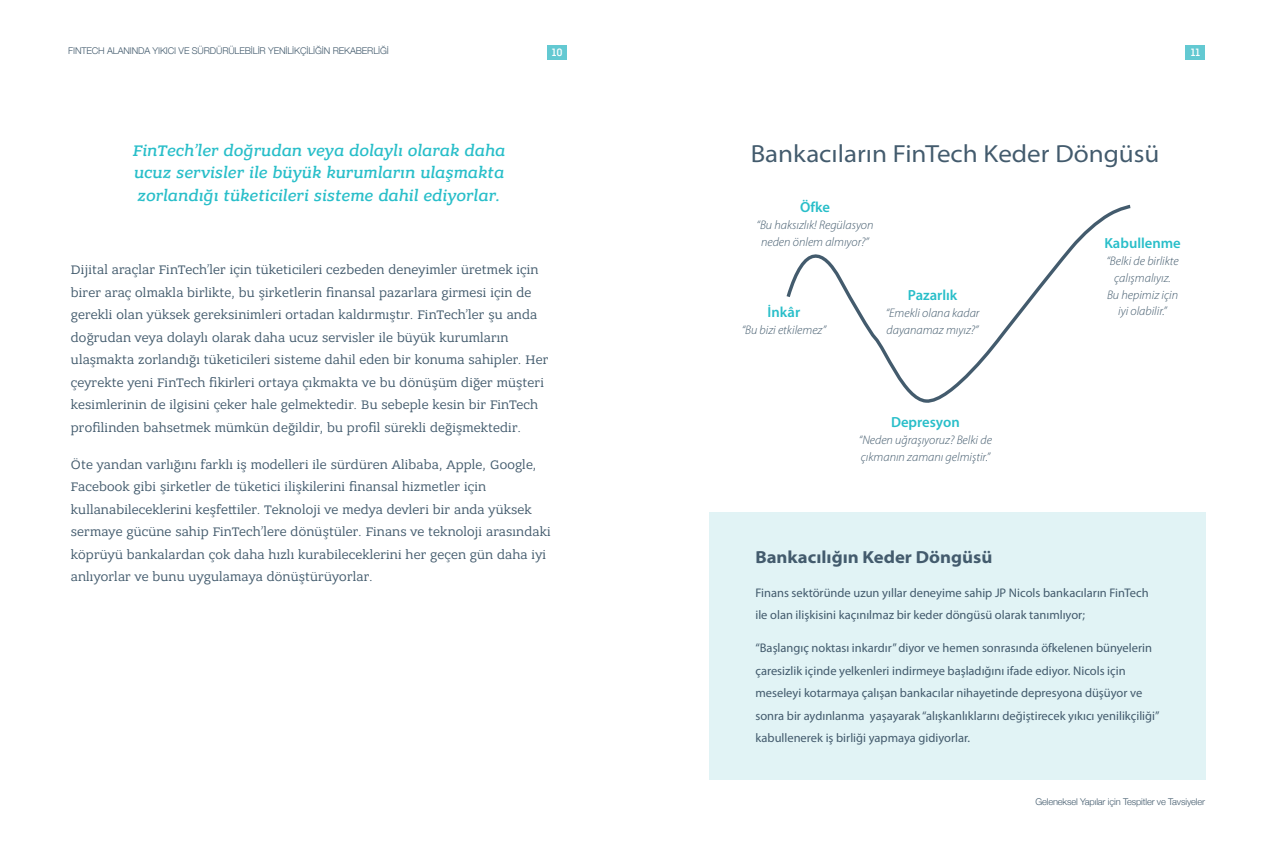
<style>
.page{position:relative;width:1276px;height:851px;background:#fff}
.page>*{position:absolute;margin:0;border:0;box-sizing:border-box;transform-origin:0 0}
.t1{font:semi-expanded 24.75px "Myriad Pro";color:#435b6d}
.t2{font:700 semi-expanded 17.5px "Myriad Pro";color:#435b6d}
.t3{font:italic 500 16.25px/22.5px "Bandera Pro";letter-spacing:.025em;color:#28bec9;text-align:justify}
.t4{font:600 14.62px "Myriad Pro";color:#28bec9}
.t5{font:13.12px/22.5px "Bandera Pro";letter-spacing:.015em;color:#435b6d}
.t6{font:12.5px/22.5px "Myriad Pro";color:#435b6d}
.t7{font:italic 300 12.38px/16.9px "Myriad Pro";color:#435b6d;text-align:center}
.t8{font:500 11.25px "Ciutadella";color:#fff}
.t9{font:300 9.25px "Helvetica Neue";letter-spacing:-.015em;color:#435b6d}
</style>
<div class="page">
<div style="left:547px;top:45px;width:20px;height:15px;background:#63c9d2"></div>
<div style="left:1185px;top:45px;width:20px;height:15px;background:#63c9d2"></div>
<div style="left:709px;top:512px;width:496px;height:268px;background:#e1f3f5"></div>
<svg style="left:786px;top:204px;width:345px;height:199px"></svg>
<p class="t9" style="left:68px;top:44px;width:322px">FINTECH ALANINDA YIKICI VE SÜRDÜRÜLEBİLİR YENİLİKÇİLİĞİN REKABERLİĞİ</p>
<p class="t8" style="left:552px;top:46px;width:12px">10</p>
<p class="t8" style="left:1190px;top:46px;width:11px">11</p>
<p class="t3" style="left:133px;top:139px;width:373px">FinTech’ler doğrudan veya dolaylı olarak daha ucuz servisler ile büyük kurumların ulaşmakta zorlandığı tüketicileri sisteme dahil ediyorlar.</p>
<p class="t5" style="left:71px;top:259px;width:479px">Dijital araçlar FinTech’ler için tüketicileri cezbeden deneyimler üretmek için birer araç olmakla birlikte, bu şirketlerin finansal pazarlara girmesi için de gerekli olan yüksek gereksinimleri ortadan kaldırmıştır. FinTech’ler şu anda doğrudan veya dolaylı olarak daha ucuz servisler ile büyük kurumların ulaşmakta zorlandığı tüketicileri sisteme dahil eden bir konuma sahipler. Her çeyrekte yeni FinTech fikirleri ortaya çıkmakta ve bu dönüşüm diğer müşteri kesimlerinin de ilgisini çeker hale gelmektedir. Bu sebeple kesin bir FinTech profilinden bahsetmek mümkün değildir, bu profil sürekli değişmektedir.</p>
<p class="t5" style="left:71px;top:453px;width:481px">Öte yandan varlığını farklı iş modelleri ile sürdüren Alibaba, Apple, Google, Facebook gibi şirketler de tüketici ilişkilerini finansal hizmetler için kullanabileceklerini keşfettiler. Teknoloji ve medya devleri bir anda yüksek sermaye gücüne sahip FinTech’lere dönüştüler. Finans ve teknoloji arasındaki köprüyü bankalardan çok daha hızlı kurabileceklerini her geçen gün daha iyi anlıyorlar ve bunu uygulamaya dönüştürüyorlar.</p>
<p class="t1" style="left:750px;top:138px;width:410px">Bankacıların FinTech Keder Döngüsü</p>
<p class="t4" style="left:800px;top:198px;width:32px">Öfke</p>
<p class="t7" style="left:756px;top:216px;width:118px">“Bu haksızlık! Regülasyon neden önlem almıyor?”</p>
<p class="t4" style="left:767px;top:302px;width:34px">İnkâr</p>
<p class="t7" style="left:741px;top:321px;width:86px">“Bu bizi etkilemez”</p>
<p class="t4" style="left:908px;top:286px;width:51px">Pazarlık</p>
<p class="t7" style="left:885px;top:304px;width:95px;text-align:left">“Emekli olana kadar dayanamaz mıyız?”</p>
<p class="t4" style="left:891px;top:413px;width:70px">Depresyon</p>
<p class="t7" style="left:859px;top:431px;width:134px;text-align:left">“Neden uğraşıyoruz? Belki de çıkmanın zamanı gelmiştir.”</p>
<p class="t4" style="left:1104px;top:233px;width:78px">Kabullenme</p>
<p class="t7" style="left:1106px;top:252px;width:74px">“Belki de birlikte çalışmalıyız.<br>Bu hepimiz için iyi olabilir.”</p>
<p class="t2" style="left:755px;top:545px;width:238px">Bankacılığın Keder Döngüsü</p>
<p class="t6" style="left:755px;top:580px;width:395px">Finans sektöründe uzun yıllar deneyime sahip JP Nicols bankacıların FinTech ile olan ilişkisini kaçınılmaz bir keder döngüsü olarak tanımlıyor;</p>
<p class="t6" style="left:755px;top:636px;width:406px">“Başlangıç noktası inkardır” diyor ve hemen sonrasında öfkelenen bünyelerin çaresizlik içinde yelkenleri indirmeye başladığını ifade ediyor. Nicols için meseleyi kotarmaya çalışan bankacılar nihayetinde depresyona düşüyor ve sonra bir aydınlanma yaşayarak “alışkanlıklarını değiştirecek yıkıcı yenilikçiliği” kabullenerek iş birliği yapmaya gidiyorlar.</p>
<p class="t9" style="left:1035px;top:794px;width:171px">Geleneksel Yapılar için Tespitler ve Tavsiyeler</p>
</div>
